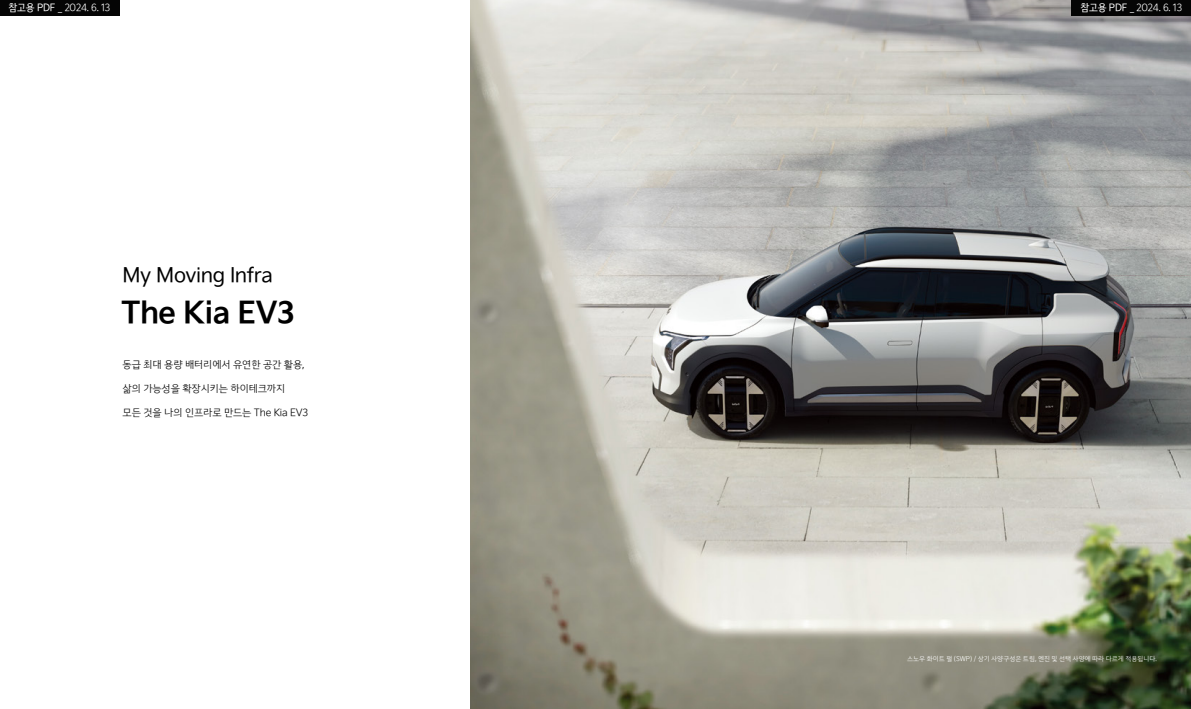
<style>
.page{position:relative;width:1191px;height:709px;background:#fff}
.page>*{position:absolute;margin:0;border:0;box-sizing:border-box;transform-origin:0 0}
.t1{font:30px "Kia Signature OTF Bold";letter-spacing:-.02em;color:#000}
.t2{font:20px "Kia Signature OTF Regular";letter-spacing:-.02em;color:#000}
.t3{font:10px "Kia Signature OTF Light";letter-spacing:-.02em;color:#000}
.t4{font:10px "Kia Signature OTF Light";letter-spacing:-.02em;color:#fff;scale:.95 1}
.t5{font:6.5px "Kia Signature OTF Light";color:#fff}
.s1{font-family:"Kia Signature OTF Regular"}
</style>
<div class="page">
<img style="left:471px;top:0;width:720px;height:709px">
<div style="left:0;top:0;width:119px;height:16px;background:#050505"></div>
<div style="left:1071px;top:0;width:120px;height:16px;background:#050505"></div>
<p class="t4" style="left:9px;top:0;width:109px"><span class="s1">참고용 PDF</span> _ 2024. 6. 13</p>
<p class="t4" style="left:1080px;top:0;width:109px"><span class="s1">참고용 PDF</span> _ 2024. 6. 13</p>
<h2 class="t2" style="left:123px;top:260px;width:152px">My Moving Infra</h2>
<h1 class="t1" style="left:121px;top:290px;width:175px">The Kia EV3</h1>
<p class="t3" style="left:123px;top:357px;width:183px">동급 최대 용량 배터리에서 유연한 공간 활용,</p>
<p class="t3" style="left:123px;top:381px;width:164px">삶의 가능성을 확장시키는 하이테크까지</p>
<p class="t3" style="left:123px;top:405px;width:187px">모든 것을 나의 인프라로 만드는 The Kia EV3</p>
<p class="t5" style="left:907px;top:654px;width:251px">스노우 화이트 펄 (SWP) / 상기 사양구성은 트림, 엔진 및 선택 사양에 따라 다르게 적용됩니다.</p>
</div>
